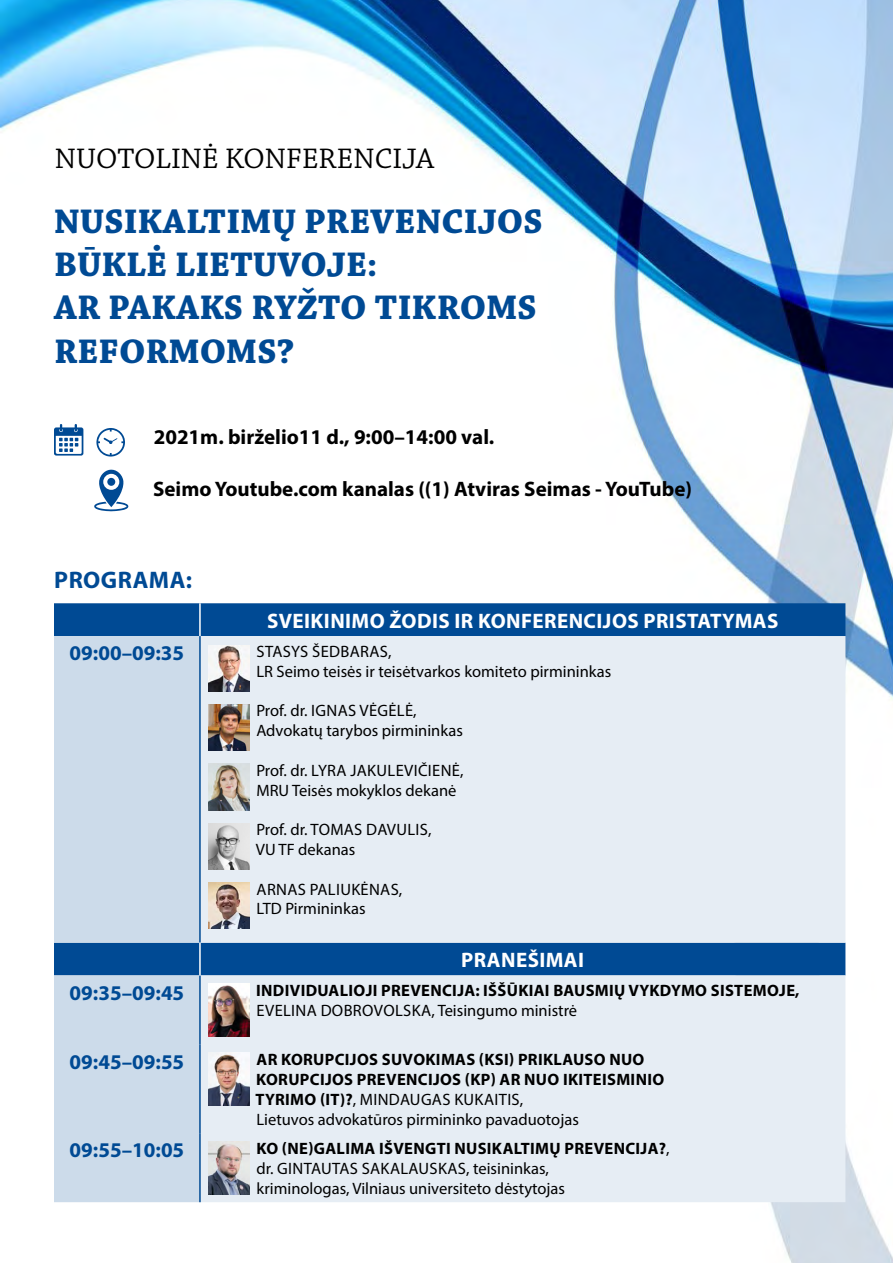
<style>
.page{position:relative;width:893px;height:1263px;background:#fff}
.page>*{position:absolute;margin:0;border:0;box-sizing:border-box;transform-origin:0 0}
.t1{font:700 36px/43.2px "Chaparral Pro";color:#004a94}
.t2{font:29.7px "Chaparral Pro";color:#000}
.t3{font:700 24px "Myriad Pro";letter-spacing:.02em;color:#004a94}
.t4{font:700 21px "Myriad Pro";color:#000}
.t5{font:700 21px "Myriad Pro";letter-spacing:.02em;color:#fff}
.t6{font:700 21px "Myriad Pro";color:#004a94}
.t7{font:16.5px/19.8px "Myriad Pro";color:#000}
.t8{font:700 16.5px/19.8px "Myriad Pro";letter-spacing:.02em;color:#000}
.t9{font:16.5px/19.8px "Myriad Pro";letter-spacing:.02em;color:#000}
.s1{font-weight:400}
.s2{font-weight:700}
</style>
<div class="page">
<img style="left:0;top:0;width:893px;height:1263px">
<svg style="left:54px;top:424px;width:29px;height:32px"></svg>
<svg style="left:96px;top:428px;width:29px;height:28px"></svg>
<svg style="left:94px;top:469px;width:35px;height:42px"></svg>
<div style="left:107px;top:478px;width:8px;height:8px;background:#004a94;border-radius:50%"></div>
<div style="left:54px;top:603px;width:791px;height:33px;background:#004a94"></div>
<div style="left:54px;top:636px;width:145px;height:566px;background:#ccdbea"></div>
<div style="left:201px;top:636px;width:644px;height:566px;background:#e6edf4"></div>
<hr style="left:199px;top:636px;width:2px;height:307px;background:#004a94">
<hr style="left:199px;top:975px;width:2px;height:69px;background:#004a94">
<hr style="left:199px;top:1044px;width:2px;height:89px;background:#004a94">
<hr style="left:199px;top:1133px;width:2px;height:69px;background:#004a94">
<hr style="left:199px;top:943px;width:2px;height:32px;background:#fff">
<hr style="left:199px;top:603px;width:2px;height:33px;background:#fff">
<img style="left:208px;top:645px;width:41px;height:46px">
<img style="left:208px;top:704px;width:41px;height:47px">
<img style="left:208px;top:764px;width:41px;height:46px">
<img style="left:208px;top:823px;width:41px;height:46px">
<img style="left:208px;top:883px;width:41px;height:46px">
<img style="left:208px;top:984px;width:41px;height:53px">
<img style="left:208px;top:1053px;width:41px;height:53px">
<img style="left:208px;top:1142px;width:41px;height:52px">
<h2 class="t2" style="left:55px;top:142px;width:381px">NUOTOLINĖ KONFERENCIJA</h2>
<h1 class="t1" style="left:54px;top:201px;width:490px">NUSIKALTIMŲ PREVENCIJOS<br>BŪKLĖ LIETUVOJE:<br>AR PAKAKS RYŽTO TIKROMS<br>REFORMOMS?</h1>
<p class="t4" style="left:154px;top:424px;width:342px">2021m. birželio11 d., 9:00–14:00 val.</p>
<p class="t4" style="left:153px;top:475px;width:541px">Seimo Youtube.com kanalas ((1) Atviras Seimas - YouTube)</p>
<h3 class="t3" style="left:54px;top:564px;width:139px">PROGRAMA:</h3>
<p class="t5" style="left:267px;top:607px;width:513px">SVEIKINIMO ŽODIS IR KONFERENCIJOS PRISTATYMAS</p>
<p class="t6" style="left:70px;top:639px;width:116px">09:00–09:35</p>
<p class="t7" style="left:256px;top:641px;width:356px">STASYS ŠEDBARAS,<br>LR Seimo teisės ir teisėtvarkos komiteto pirmininkas</p>
<p class="t7" style="left:256px;top:701px;width:208px">Prof. dr. IGNAS VĖGĖLĖ,<br>Advokatų tarybos pirmininkas</p>
<p class="t7" style="left:256px;top:760px;width:209px">Prof. dr. LYRA JAKULEVIČIENĖ,<br>MRU Teisės mokyklos dekanė</p>
<p class="t7" style="left:256px;top:819px;width:177px">Prof. dr. TOMAS DAVULIS,<br>VU TF dekanas</p>
<p class="t9" style="left:256px;top:879px;width:147px">ARNAS PALIUKĖNAS,<br>LTD Pirmininkas</p>
<p class="t5" style="left:461px;top:946px;width:124px">PRANEŠIMAI</p>
<p class="t6" style="left:70px;top:979px;width:116px">09:35–09:45</p>
<p class="t8" style="left:256px;top:980px;width:545px">INDIVIDUALIOJI PREVENCIJA: IŠŠŪKIAI BAUSMIŲ VYKDYMO SISTEMOJE,</p>
<p class="t7" style="left:257px;top:1000px;width:322px">EVELINA DOBROVOLSKA, Teisingumo ministrė</p>
<p class="t6" style="left:70px;top:1048px;width:116px">09:45–09:55</p>
<p class="t8" style="left:256px;top:1049px;width:410px">AR KORUPCIJOS SUVOKIMAS (KSI) PRIKLAUSO NUO KORUPCIJOS PREVENCIJOS (KP) AR NUO IKITEISMINIO TYRIMO (IT)?<span class="s1">, MINDAUGAS KUKAITIS,<br>Lietuvos advokatūros pirmininko pavaduotojas</span></p>
<p class="t6" style="left:70px;top:1137px;width:116px">09:55–10:05</p>
<p class="t7" style="left:256px;top:1138px;width:415px"><span class="s2">KO (NE)GALIMA IŠVENGTI NUSIKALTIMŲ PREVENCIJA?</span>, dr. GINTAUTAS SAKALAUSKAS, teisininkas,<br>kriminologas, Vilniaus universiteto dėstytojas</p>
</div>
